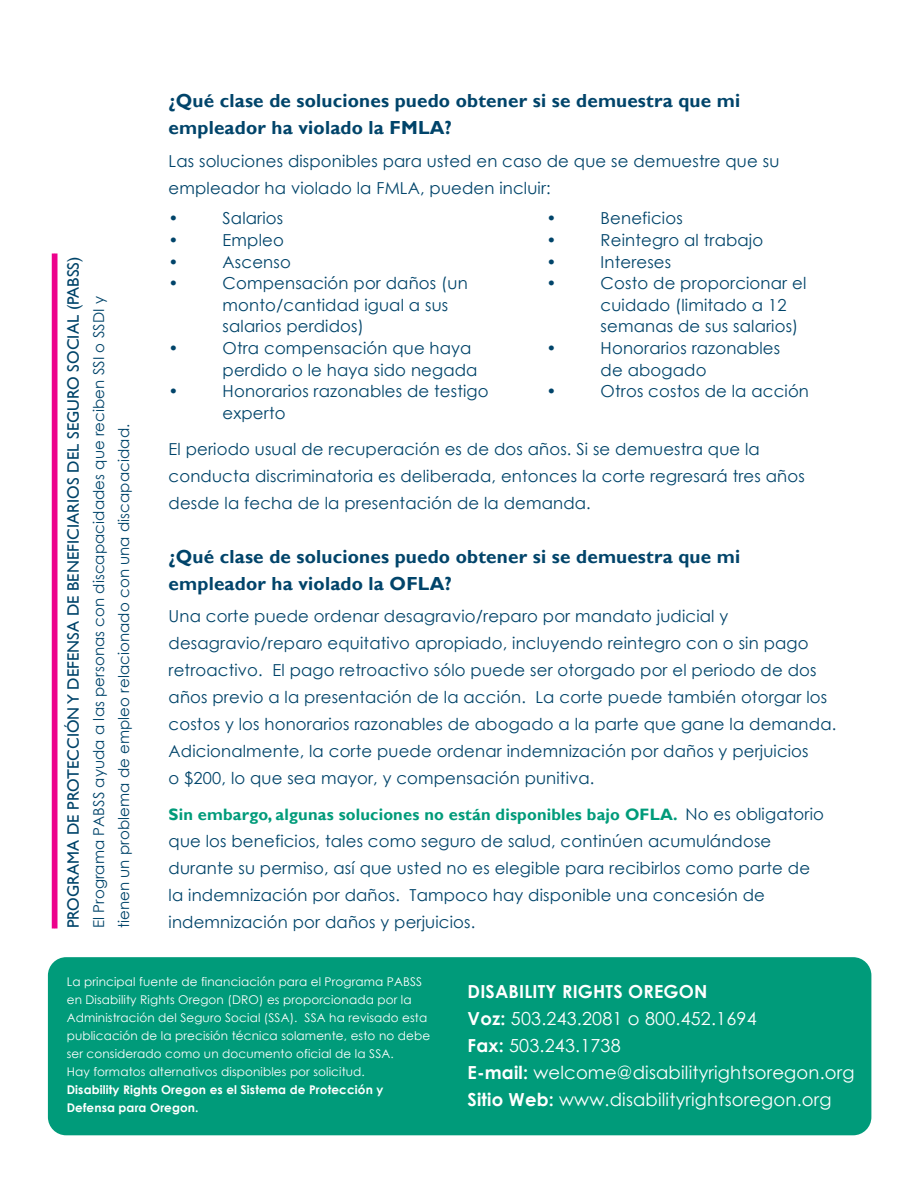
<style>
.page{position:relative;width:918px;height:1188px;background:#fff}
.page>*{position:absolute;margin:0;border:0;box-sizing:border-box;transform-origin:0 0}
.t1{font:700 18.9px/27px "Gill Sans";letter-spacing:.01em;color:#00446a}
.t2{font:18px "Century Gothic";letter-spacing:.01em;color:#fff}
.t3{font:700 18px "Century Gothic";letter-spacing:.01em;color:#fff}
.t4{font:16.5px/27px "Century Gothic";letter-spacing:.01em;color:#00446a}
.t5{font:16.5px "Gill Sans";color:#00446a}
.t6{font:15px/25.2px "Century Gothic";letter-spacing:.005em;color:#00446a}
.t7{font:12px/18px "Century Gothic";letter-spacing:.01em;color:#fff}
.t8{font:700 12px/18px "Century Gothic";letter-spacing:.01em;color:#fff}
.s1{font-family:"Gill Sans";font-weight:700;color:#009b7a}
.s2{font-weight:700}
</style>
<div class="page">
<div style="left:48px;top:957px;width:823px;height:178px;background:#009b7a;border-radius:18px"></div>
<div style="left:52px;top:253px;width:6px;height:675px;background:#ed028c"></div>
<p class="t5" style="left:64px;top:928px;width:673px;rotate:-90deg">P R O G R A M A D E P R O T E C C I Ó N Y D E F E N S A D E B E N FE CI I A R I O S D E L S E G U R O S O C I A L ( AP ) SSB</p>
<p class="t6" style="left:86px;top:928px;width:633px;rotate:-90deg">El rP ograma PABSS ayuda a las personas con discapacidades que reciben S IS o SSDI y it enen un problema de empleo relacionado con una d si capacidad.</p>
<p class="t1" style="left:169px;top:88px;width:573px">¿Qué clase de soluciones puedo obtener si se demuestra que mi empleador ha violado la FMLA?</p>
<p class="t4" style="left:169px;top:147px;width:612px">Las soluciones disponibles para usted en caso de que se demuestre que su empleador ha violado la FMLA, pueden incluir:</p>
<p class="t4" style="left:169px;top:205px;width:11px">•</p>
<p class="t4" style="left:223px;top:205px;width:62px">Salarios</p>
<p class="t4" style="left:547px;top:205px;width:11px">•</p>
<p class="t4" style="left:601px;top:205px;width:84px">Beneficios</p>
<p class="t4" style="left:169px;top:226px;width:11px">•</p>
<p class="t4" style="left:223px;top:226px;width:63px">Empleo</p>
<p class="t4" style="left:547px;top:226px;width:11px">•</p>
<p class="t4" style="left:601px;top:226px;width:164px">Reintegro al trabajo</p>
<p class="t4" style="left:169px;top:248px;width:11px">•</p>
<p class="t4" style="left:223px;top:248px;width:70px">Ascenso</p>
<p class="t4" style="left:547px;top:248px;width:11px">•</p>
<p class="t4" style="left:601px;top:248px;width:72px">Intereses</p>
<p class="t4" style="left:169px;top:269px;width:11px">•</p>
<p class="t4" style="left:223px;top:269px;width:247px">Compensación por daños (un</p>
<p class="t4" style="left:547px;top:269px;width:11px">•</p>
<p class="t4" style="left:601px;top:269px;width:207px">Costo de proporcionar el</p>
<p class="t4" style="left:223px;top:291px;width:227px">monto/cantidad igual a sus</p>
<p class="t4" style="left:601px;top:291px;width:187px">cuidado (limitado a 12</p>
<p class="t4" style="left:223px;top:313px;width:143px">salarios perdidos)</p>
<p class="t4" style="left:601px;top:313px;width:199px">semanas de sus salarios)</p>
<p class="t4" style="left:169px;top:334px;width:11px">•</p>
<p class="t4" style="left:223px;top:334px;width:250px">Otra compensación que haya</p>
<p class="t4" style="left:547px;top:334px;width:11px">•</p>
<p class="t4" style="left:601px;top:334px;width:181px">Honorarios razonables</p>
<p class="t4" style="left:223px;top:356px;width:256px">perdido o le haya sido negada</p>
<p class="t4" style="left:601px;top:356px;width:107px">de abogado</p>
<p class="t4" style="left:169px;top:377px;width:11px">•</p>
<p class="t4" style="left:223px;top:377px;width:268px">Honorarios razonables de testigo</p>
<p class="t4" style="left:547px;top:377px;width:11px">•</p>
<p class="t4" style="left:601px;top:377px;width:210px">Otros costos de la acción</p>
<p class="t4" style="left:169px;top:395px;width:593px;line-height:36px;text-indent:54px">experto<br>El periodo usual de recuperación es de dos años. Si se demuestra que la</p>
<p class="t4" style="left:169px;top:462px;width:638px">conducta discriminatoria es deliberada, entonces la corte regresará tres años desde la fecha de la presentación de la demanda.</p>
<p class="t1" style="left:169px;top:543px;width:573px">¿Qué clase de soluciones puedo obtener si se demuestra que mi empleador ha violado la OFLA?</p>
<p class="t4" style="left:169px;top:602px;width:669px">Una corte puede ordenar desagravio/reparo por mandato judicial y desagravio/reparo equitativo apropiado, incluyendo reintegro con o sin pago retroactivo. El pago retroactivo sólo puede ser otorgado por el periodo de dos años previo a la presentación de la acción. La corte puede también otorgar los costos y los honorarios razonables de abogado a la parte que gane la demanda.<br>Adicionalmente, la corte puede ordenar indemnización por daños y perjuicios<br>o $200, lo que sea mayor, y compensación punitiva.</p>
<p class="t4" style="left:169px;top:800px;width:657px"><span class="s1">Sin embargo, algunas soluciones no están disponibles bajo OFLA.</span> No es obligatorio que los beneficios, tales como seguro de salud, continúen acumulándose durante su permiso, así que usted no es elegible para recibirlos como parte de la indemnización por daños. Tampoco hay disponible una concesión de indemnización por daños y perjuicios.</p>
<p class="t7" style="left:67px;top:972px;width:357px">La principal fuente de financiación para el Programa PABSS en Disability Rights Oregon (DRO) es proporcionada por la</p>
<p class="t3" style="left:468px;top:977px;width:241px">DISABILITY RIGHTS OREGON</p>
<p class="t7" style="left:67px;top:1008px;width:362px">Administración del Seguro Social (SSA). SSA ha revisado esta</p>
<p class="t2" style="left:468px;top:1005px;width:291px"><span class="s2">Voz:</span> 503.243.2081 o 800.452.1694</p>
<p class="t7" style="left:67px;top:1026px;width:365px">publicación de la precisión técnica solamente, esto no debe ser considerado como un documento oficial de la SSA.</p>
<p class="t2" style="left:468px;top:1032px;width:155px"><span class="s2">Fax:</span> 503.243.1738</p>
<p class="t7" style="left:67px;top:1062px;width:300px">Hay formatos alternativos disponibles por solicitud.</p>
<p class="t2" style="left:468px;top:1059px;width:388px"><span class="s2">E-mail:</span> welcome@disabilityrightsoregon.org</p>
<p class="t8" style="left:67px;top:1080px;width:318px">Disability Rights Oregon es el Sistema de Protección y<br>Defensa para Oregon.</p>
<p class="t2" style="left:468px;top:1086px;width:365px"><span class="s2">Sitio Web:</span> www.disabilityrightsoregon.org</p>
</div>
